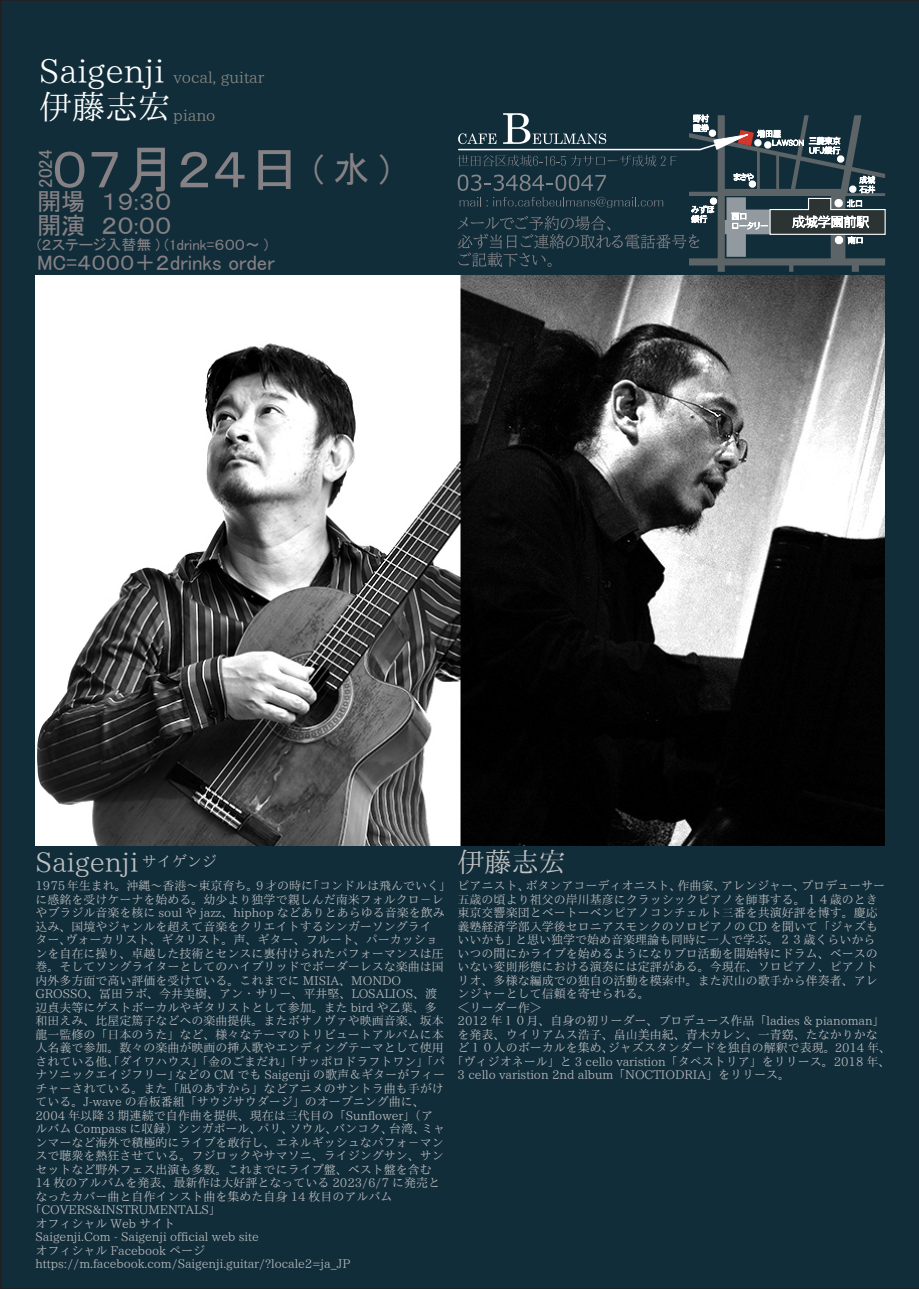
<style>
.page{position:relative;width:919px;height:1289px;background:#fff}
.page>*{position:absolute;margin:0;border:0;box-sizing:border-box;transform-origin:0 0}
.t1{font:52.5px "MS P Gothic";color:#858184}
.t2{font:32.85px "IP Aex Mincho";color:#fff}
.t3{font:27px "IP Aex Mincho";color:#c2c3c5}
.t4{font:24px/24px "MS P Gothic";color:#858184}
.t5{font:21px "MS P Gothic";color:#858184}
.t6{font:19.05px "MS P Gothic";color:#858184}
.t7{font:15.75px "IP Aex Mincho";color:#8e8c82}
.t8{font:15px "MS P Gothic";color:#858184}
.t9{font:12px "IP Aex Mincho";color:#c2c3c5}
.s1{font-size:32.85px;color:#fff}
.s2{font-size:36px}
</style>
<div class="page">
<div style="left:0;top:0;width:918px;height:1288px;background:#122d3a"></div>
<svg style="left:457px;top:113px;width:429px;height:159px"></svg>
<img style="left:35px;top:276px;width:849px;height:569px">
<h3 class="t7" style="left:39px;top:68px;width:226px"><span class="s1">Saigenji</span> vocal, guitar</h3>
<h2 class="t2" style="left:39px;top:89px;width:133px">伊藤志宏</h2>
<h3 class="t7" style="left:173px;top:107px;width:44px">piano</h3>
<h1 class="t1" style="left:52px;top:143px;width:339px">０７月２４日 <span class="s2">( 水 )</span></h1>
<h3 class="t6" style="left:36px;top:188px;width:40px;rotate:-90deg">2024</h3>
<h3 class="t4" style="left:37px;top:189px;width:136px">開場　１９:３０開演　２０:００</h3>
<p class="t8" style="left:37px;top:237px;width:233px">(２ステージ入替無 ) (1drink=６００～ )</p>
<h3 class="t5" style="left:37px;top:252px;width:239px">MC=４０００＋２drinks order</h3>
<h3 class="t3" style="left:35px;top:847px;width:183px">Saigenji <sup>サイゲンジ</sup></h3>
<p class="t9" style="left:35px;top:879px;width:417px">1975年生まれ。沖縄～香港～東京育ち。9才の時に「コンドルは飛んでいく」</p>
<p class="t9" style="left:35px;top:892px;width:410px">に感銘を受けケーナを始める。幼少より独学で親しんだ南米フォルクロ－レ</p>
<p class="t9" style="left:35px;top:906px;width:411px">やブラジル音楽を核に soul や jazz、hiphop などありとあらゆる音楽を飲み</p>
<p class="t9" style="left:35px;top:919px;width:398px">込み、国境やジャンルを超えて音楽をクリエイトするシンガーソングライ</p>
<p class="t9" style="left:35px;top:933px;width:404px">ター、ヴォーカリスト、ギタリスト。声、ギター、フルート、パーカッショ</p>
<p class="t9" style="left:35px;top:946px;width:410px">ンを自在に操り、卓越した技術とセンスに裏付けられたパフォーマンスは圧</p>
<p class="t9" style="left:35px;top:960px;width:410px">巻。そしてソングライターとしてのハイブリッドでボーダーレスな楽曲は国</p>
<p class="t9" style="left:35px;top:973px;width:367px">内外多方面で高い評価を受けている。これまでに MISIA、MONDO</p>
<p class="t9" style="left:35px;top:987px;width:403px">GROSSO、冨田ラボ、今井美樹、アン・サリー、平井堅、LOSALIOS、渡</p>
<p class="t9" style="left:35px;top:1000px;width:403px">辺貞夫等にゲストボーカルやギタリストとして参加。また bird や乙葉、多</p>
<p class="t9" style="left:35px;top:1014px;width:410px">和田えみ、比屋定篤子などへの楽曲提供。またボサノヴァや映画音楽、坂本</p>
<p class="t9" style="left:35px;top:1027px;width:410px">龍一監修の「日本のうた」など、様々なテーマのトリビュートアルバムに本</p>
<p class="t9" style="left:35px;top:1041px;width:410px">人名義で参加。数々の楽曲が映画の挿入歌やエンディングテーマとして使用</p>
<p class="t9" style="left:35px;top:1054px;width:411px">されている他、「ダイワハウス」「金のごまだれ」「サッポロドラフトワン」「パ</p>
<p class="t9" style="left:35px;top:1068px;width:411px">ナソニックエイジフリー」などの CM でも Saigenji の歌声＆ギターがフィー</p>
<p class="t9" style="left:35px;top:1081px;width:410px">チャーされている。また「凪のあすから」などアニメのサントラ曲も手がけ</p>
<p class="t9" style="left:35px;top:1095px;width:391px">ている。J-wave の看板番組「サウジサウダージ」のオープニング曲に、</p>
<p class="t9" style="left:35px;top:1108px;width:399px">2004 年以降 3 期連続で自作曲を提供、現在は三代目の「Sunflower」（ア</p>
<p class="t9" style="left:35px;top:1122px;width:411px">ルバム Compass に収録）シンガポール、パリ、ソウル、バンコク、台湾、ミャ</p>
<p class="t9" style="left:35px;top:1135px;width:410px">ンマーなど海外で積極的にライブを敢行し、エネルギッシュなパフォ－マン</p>
<p class="t9" style="left:35px;top:1149px;width:410px">スで聴衆を熱狂させている。フジロックやサマソニ、ライジングサン、サン</p>
<p class="t9" style="left:35px;top:1162px;width:398px">セットなど野外フェス出演も多数。これまでにライブ盤、ベスト盤を含む</p>
<p class="t9" style="left:35px;top:1176px;width:406px">14 枚のアルバムを発表、最新作は大好評となっている 2023/6/7 に発売と</p>
<p class="t9" style="left:35px;top:1189px;width:358px">なったカバー曲と自作インスト曲を集めた自身 14 枚目のアルバム</p>
<p class="t9" style="left:29px;top:1203px;width:193px">「COVERS&amp;INSTRUMENTALS」</p>
<p class="t9" style="left:35px;top:1216px;width:141px">オフィシャル Web サイト</p>
<p class="t9" style="left:35px;top:1230px;width:225px">Saigenji.Com - Saigenji official web site</p>
<p class="t9" style="left:35px;top:1243px;width:171px">オフィシャル Facebook ページ</p>
<p class="t9" style="left:35px;top:1257px;width:316px">https://m.facebook.com/Saigenji.guitar/?locale2=ja_JP</p>
<h3 class="t3" style="left:457px;top:847px;width:109px">伊藤志宏</h3>
<p class="t9" style="left:457px;top:879px;width:429px">ピアニスト、ボタンアコーディオニスト、作曲家、アレンジャー、プロデューサー</p>
<p class="t9" style="left:457px;top:892px;width:422px">五歳の頃より祖父の岸川基彦にクラッシックピアノを師事する。１４歳のとき</p>
<p class="t9" style="left:457px;top:906px;width:422px">東京交響楽団とベートーベンピアノコンチェルト三番を共演好評を博す。慶応</p>
<p class="t9" style="left:457px;top:919px;width:422px">義塾経済学部入学後セロニアスモンクのソロピアノの CD を聞いて「ジャズも</p>
<p class="t9" style="left:457px;top:933px;width:419px">いいかも」と思い独学で始め音楽理論も同時に一人で学ぶ。２３歳くらいから</p>
<p class="t9" style="left:457px;top:946px;width:422px">いつの間にかライブを始めるようになりプロ活動を開始特にドラム、ベースの</p>
<p class="t9" style="left:457px;top:960px;width:422px">いない変則形態における演奏には定評がある。今現在、ソロピアノ、ピアノト</p>
<p class="t9" style="left:457px;top:973px;width:422px">リオ、多様な編成での独自の活動を模索中。また沢山の歌手から伴奏者、アレ</p>
<p class="t9" style="left:457px;top:987px;width:193px">ンジャーとして信頼を寄せられる。</p>
<p class="t9" style="left:457px;top:1000px;width:85px">＜リーダー作＞</p>
<p class="t9" style="left:457px;top:1014px;width:428px">2012 年１０月、自身の初リーダー、プロデュース作品「ladies &amp; pianoman」</p>
<p class="t9" style="left:457px;top:1027px;width:422px">を発表、ウイリアムス浩子、畠山美由紀、青木カレン、一青窈、たなかりかな</p>
<p class="t9" style="left:457px;top:1041px;width:435px">ど１０人のボーカルを集め、ジャズスタンダードを独自の解釈で表現。2014 年、</p>
<p class="t9" style="left:451px;top:1054px;width:440px">「ヴィジオネール」と 3 cello varistion「タペストリア」をリリース。2018 年、</p>
<p class="t9" style="left:457px;top:1068px;width:334px">3 cello varistion 2nd album「NOCTIODRIA」をリリース。</p>
</div>
